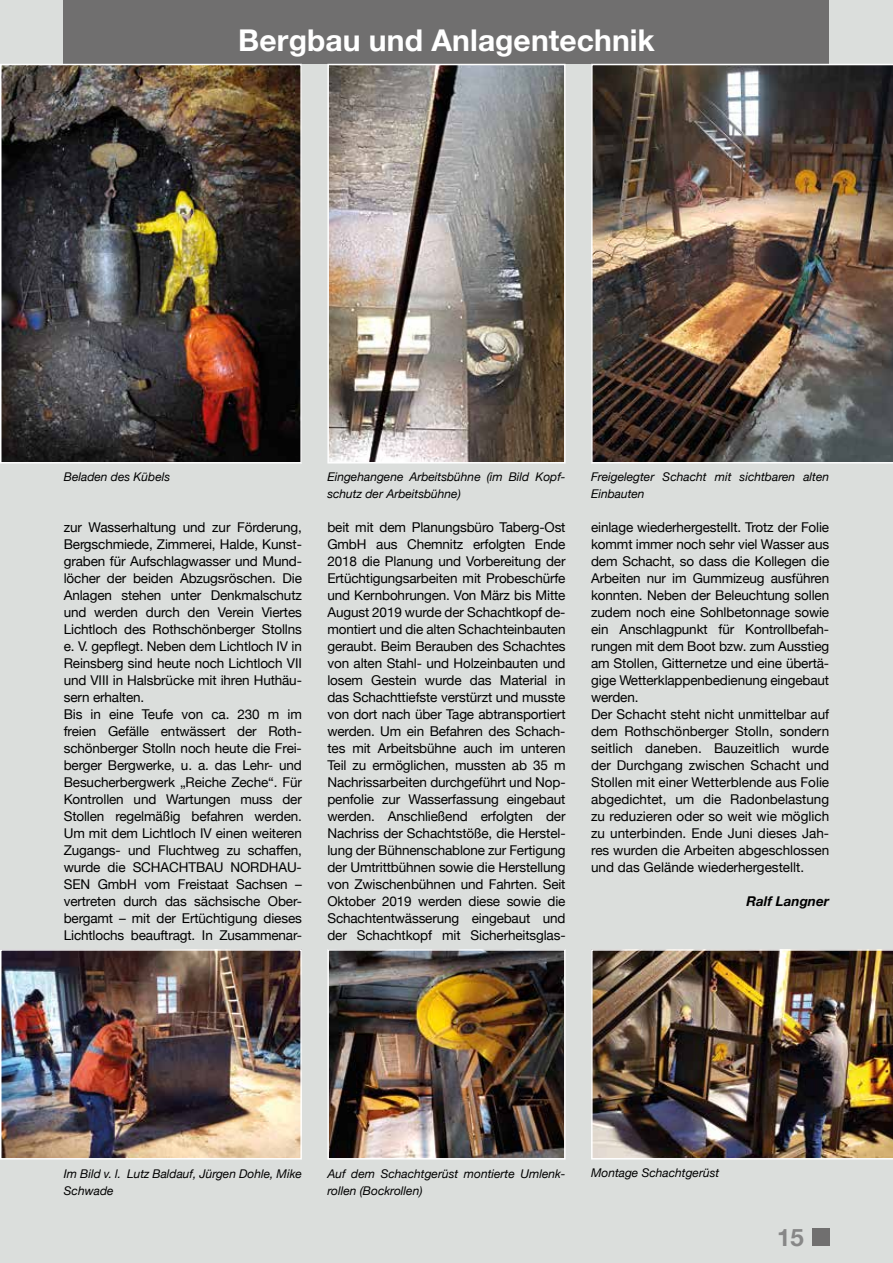
<style>
.page{position:relative;width:893px;height:1263px;background:#dbdedc}
.page>*{position:absolute;margin:0;border:0;box-sizing:border-box;transform-origin:0 0}
.t1{font:700 30px "Helvetica Neue";letter-spacing:.005em;color:#fff}
.t2{font:700 24px "Helvetica Neue";color:#878787}
.t3{font:13.5px/17px "Helvetica Neue";letter-spacing:-.01em;color:#000}
.t4{font:italic 700 13.5px "Helvetica Neue";color:#000}
.t5{font:italic 12px/17px "Helvetica Neue";color:#000}
</style>
<div class="page">
<div style="left:64px;top:0;width:765px;height:64px;background:#706f6f"></div>
<div style="left:812px;top:1229px;width:17px;height:17px;background:#706f6f"></div>
<img style="left:330px;top:952px;width:233px;height:204px">
<div style="left:327px;top:949px;width:239px;height:210px;border:2px solid #fff"></div>
<img style="left:3px;top:952px;width:296px;height:204px">
<div style="left:0;top:949px;width:302px;height:210px;border:2px solid #fff"></div>
<img style="left:330px;top:67px;width:233px;height:393px">
<div style="left:327px;top:64px;width:239px;height:399px;border:2px solid #fff"></div>
<img style="left:591px;top:64px;width:302px;height:399px">
<img style="left:591px;top:949px;width:302px;height:210px">
<img style="left:3px;top:67px;width:296px;height:393px">
<div style="left:0;top:64px;width:302px;height:399px;border:2px solid #fff"></div>
<h1 class="t1" style="left:238px;top:16px;width:418px">Bergbau und Anlagentechnik</h1>
<p class="t5" style="left:64px;top:468px;width:108px">Beladen des Kübels</p>
<p class="t5" style="left:327px;top:468px;width:240px">Eingehangene Arbeitsbühne (im Bild Kopf&shy;schutz der Arbeitsbühne)</p>
<p class="t5" style="left:591px;top:468px;width:240px">Freigelegter Schacht mit sichtbaren alten<br>Einbauten</p>
<p class="t3" style="left:64px;top:519px;width:240px">zur Wasserhaltung und zur Förderung, Bergschmiede, Zimmerei, Halde, Kunst&shy;graben für Aufschlagwasser und Mund&shy;löcher der beiden Abzugsröschen. Die Anlagen stehen unter Denkmalschutz und werden durch den Verein Viertes Lichtloch des Rothschönberger Stollns e. V. gepflegt. Neben dem Lichtloch IV in Reinsberg sind heute noch Lichtloch VII und VIII in Halsbrücke mit ihren Huthäu&shy;sern erhalten.<br>Bis in eine Teufe von ca. 230 m im freien Gefälle entwässert der Roth&shy;schönberger Stolln noch heute die Frei&shy;berger Bergwerke, u. a. das Lehr- und Besucherbergwerk „Reiche Zeche“. Für Kontrollen und Wartungen muss der Stollen regelmäßig befahren werden.<br>Um mit dem Lichtloch IV einen weiteren Zugangs- und Fluchtweg zu schaffen, wurde die SCHACHTBAU NORDHAU-SEN GmbH vom Freistaat Sachsen – vertreten durch das sächsische Ober&shy;bergamt – mit der Ertüchtigung dieses Lichtlochs beauftragt. In Zusammenar-</p>
<p class="t3" style="left:327px;top:519px;width:240px;text-align:justify">beit mit dem Planungsbüro Taberg-Ost GmbH aus Chemnitz erfolgten Ende 2018 die Planung und Vorbereitung der Ertüchtigungsarbeiten mit Probeschürfe und Kernbohrungen. Von März bis Mitte August 2019 wurde der Schachtkopf de&shy;montiert und die alten Schachteinbauten geraubt. Beim Berauben des Schachtes von alten Stahl- und Holzeinbauten und losem Gestein wurde das Material in das Schachttiefste verstürzt und musste von dort nach über Tage abtransportiert werden. Um ein Befahren des Schach&shy;tes mit Arbeitsbühne auch im unteren Teil zu ermöglichen, mussten ab 35 m Nachrissarbeiten durchgeführt und Nop&shy;penfolie zur Wasserfassung eingebaut werden. Anschließend erfolgten der Nachriss der Schachtstöße, die Herstel&shy;lung der Bühnenschablone zur Fertigung der Umtrittbühnen sowie die Herstellung von Zwischenbühnen und Fahrten. Seit Oktober 2019 werden diese sowie die Schachtentwässerung eingebaut und der Schachtkopf mit Sicherheitsglas-</p>
<p class="t3" style="left:591px;top:519px;width:240px">einlage wiederhergestellt. Trotz der Folie kommt immer noch sehr viel Wasser aus dem Schacht, so dass die Kollegen die Arbeiten nur im Gummizeug ausführen konnten. Neben der Beleuchtung sollen zudem noch eine Sohlbetonnage sowie ein Anschlagpunkt für Kontrollbefah&shy;rungen mit dem Boot bzw. zum Ausstieg am Stollen, Gitternetze und eine übertä&shy;gige Wetterklappenbedienung eingebaut werden.<br>Der Schacht steht nicht unmittelbar auf dem Rothschönberger Stolln, sondern seitlich daneben. Bauzeitlich wurde der Durchgang zwischen Schacht und Stollen mit einer Wetterblende aus Folie abgedichtet, um die Radonbelastung zu reduzieren oder so weit wie möglich zu unterbinden. Ende Juni dieses Jah&shy;res wurden die Arbeiten abgeschlossen und das Gelände wiederhergestellt.</p>
<p class="t4" style="left:746px;top:890px;width:84px">Ralf Langner</p>
<p class="t5" style="left:64px;top:1166px;width:240px">Im Bild v. l. Lutz Baldauf, Jürgen Dohle, Mike<br>Schwade</p>
<p class="t5" style="left:327px;top:1166px;width:240px">Auf dem Schachtgerüst montierte Umlenk&shy;rollen (Bockrollen)</p>
<p class="t5" style="left:591px;top:1165px;width:130px">Montage Schachtgerüst</p>
<h2 class="t2" style="left:777px;top:1218px;width:28px">15</h2>
</div>
